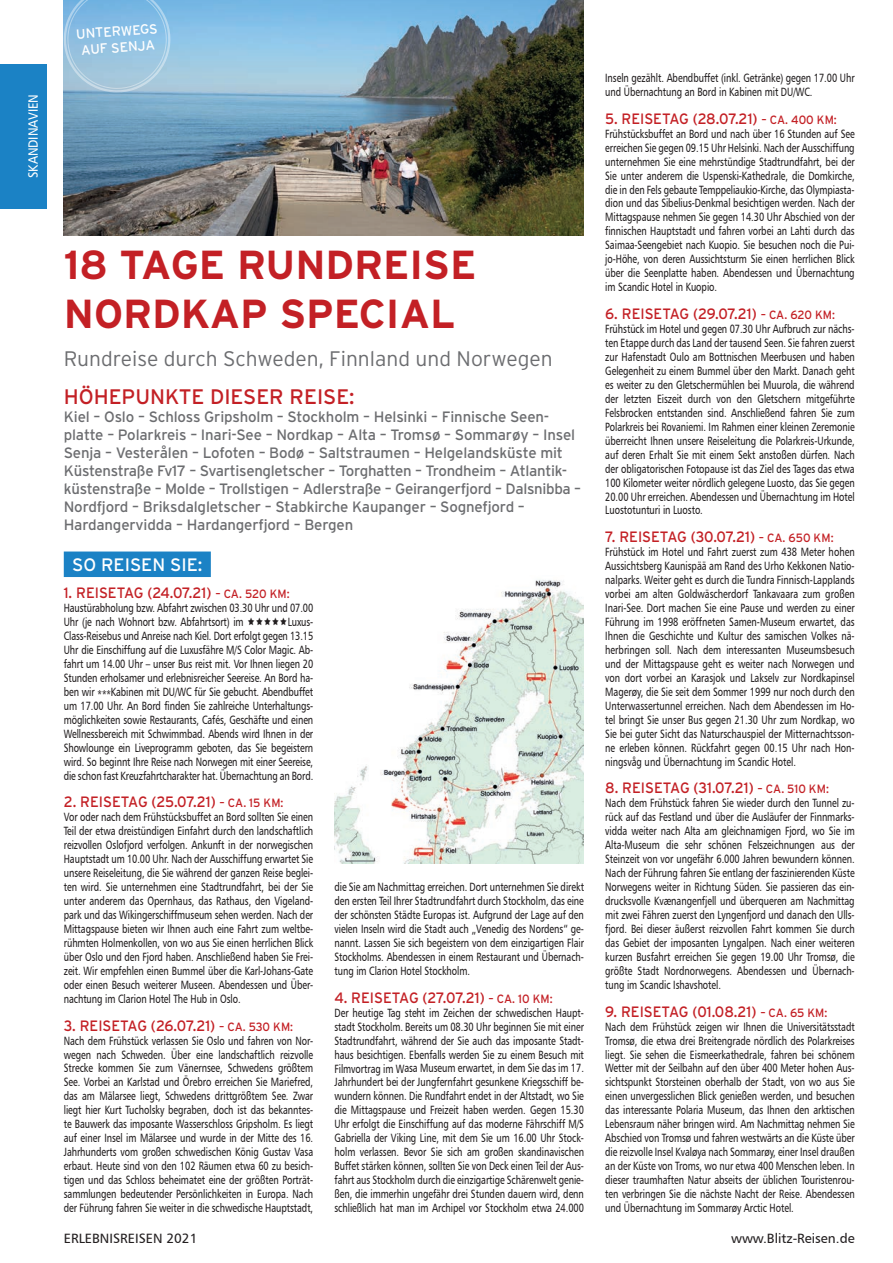
<style>
.page{position:relative;width:893px;height:1263px;background:#fff}
.page>*{position:absolute;margin:0;border:0;box-sizing:border-box;transform-origin:0 0}
.t1{font:700 40.5px/48.6px "Interstate";color:#c32025}
.t2{font:300 21px "Interstate";color:#6c6d70}
.t3{font:21px "Interstate";color:#c32025}
.t4{font:18px "Interstate";color:#fff}
.t5{font:15px/18px "Interstate";letter-spacing:-.015em;color:#6c6d70}
.t6{font:15px "Interstate";color:#c32025;scale:.95 1}
.t7{font:13.5px "Humanist 777 BT Roman B";color:#231f20}
.t8{font:13.5px/16.2px "Interstate";color:#fff}
.t9{font:13.5px "Humanist 777 BT Roman B";color:#fff;scale:.9 1}
.t10{font:12px/14px "Humanist 777 BT Roman B";letter-spacing:-.005em;color:#231f20;text-align:justify;scale:.76 1}
.s1{font-size:12px}
</style>
<div class="page">
<div style="left:0;top:64px;width:47px;height:144px;background:#1b82c5"></div>
<img style="left:64px;top:0;width:520px;height:235px">
<div style="left:64px;top:551px;width:147px;height:26px;background:#1b82c5"></div>
<img style="left:334px;top:580px;width:250px;height:283px">
<svg style="left:63px;top:0;width:111px;height:94px"></svg>
<p class="t9" style="left:25px;top:178px;width:95px;rotate:-90deg">SKANDINAVIEN</p>
<p class="t8" style="left:76px;top:26px;width:83px;rotate:-4deg">UNTERWEGS<br>AUF SENJA</p>
<h1 class="t1" style="left:64px;top:240px;width:414px">18 TAGE RUNDREISE<br>NORDKAP SPECIAL</h1>
<h2 class="t2" style="left:64px;top:346px;width:490px">Rundreise durch Schweden, Finnland und Norwegen</h2>
<h2 class="t3" style="left:64px;top:385px;width:292px">HÖHEPUNKTE DIESER REISE:</h2>
<p class="t5" style="left:64px;top:407px;width:519px">Kiel – Oslo – Schloss Gripsholm – Stockholm – Helsinki – Finnische Seen&shy;platte – Polarkreis – Inari-See – Nordkap – Alta – Tromsø – Sommarøy – Insel Senja – Vesterålen – Lofoten – Bodø – Saltstraumen – Helgelandsküste mit Küstenstraße Fv17 – Svartisengletscher – Torghatten – Trondheim – Atlantik&shy;küstenstraße – Molde – Trollstigen – Adlerstraße – Geirangerfjord – Dalsnibba – Nordfjord – Briksdalgletscher – Stabkirche Kaupanger – Sognefjord – Hardangervidda – Hardangerfjord – Bergen</p>
<h3 class="t4" style="left:72px;top:554px;width:132px">SO REISEN SIE:</h3>
<p class="t6" style="left:64px;top:584px;width:239px">1. REISETAG (24.07.21) <span class="s1">– CA. 520 KM:</span></p>
<p class="t10" style="left:64px;top:601px;width:330px">Haustürabholung bzw. Abfahrt zwischen 03.30 Uhr und 07.00<br>Uhr (je nach Wohnort bzw. Abfahrtsort) im</p>
<p class="t10" style="left:64px;top:615px;width:330px;text-indent:224px">Luxus-Class-Reisebus und Anreise nach Kiel. Dort erfolgt gegen 13.15<br>Uhr die Einschiffung auf die Luxusfähre M/S Color Magic. Ab&shy;fahrt um 14.00 Uhr – unser Bus reist mit. Vor Ihnen liegen 20<br>Stunden erholsamer und erlebnisreicher Seereise. An Bord ha&shy;ben wir ***Kabinen mit DU/WC für Sie gebucht. Abendbuffet um 17.00 Uhr. An Bord finden Sie zahlreiche Unterhaltungs&shy;möglichkeiten sowie Restaurants, Cafés, Geschäfte und einen Wellnessbereich mit Schwimmbad. Abends wird Ihnen in der Showlounge ein Liveprogramm geboten, das Sie begeistern wird. So beginnt Ihre Reise nach Norwegen mit einer Seereise, die schon fast Kreuzfahrtcharakter hat. Übernachtung an Bord.</p>
<p class="t6" style="left:64px;top:794px;width:233px">2. REISETAG (25.07.21) <span class="s1">– CA. 15 KM:</span></p>
<p class="t10" style="left:64px;top:810px;width:330px">Vor oder nach dem Frühstücksbuffet an Bord sollten Sie einen Teil der etwa dreistündigen Einfahrt durch den landschaftlich reizvollen Oslofjord verfolgen. Ankunft in der norwegischen Hauptstadt um 10.00 Uhr. Nach der Ausschiffung erwartet Sie unsere Reiseleitung, die Sie während der ganzen Reise beglei&shy;ten wird. Sie unternehmen eine Stadtrundfahrt, bei der Sie unter anderem das Opernhaus, das Rathaus, den Vigeland&shy;park und das Wikingerschiffmuseum sehen werden. Nach der Mittagspause bieten wir Ihnen auch eine Fahrt zum weltbe&shy;rühmten Holmenkollen, von wo aus Sie einen herrlichen Blick über Oslo und den Fjord haben. Anschließend haben Sie Frei&shy;zeit. Wir empfehlen einen Bummel über die Karl-Johans-Gate oder einen Besuch weiterer Museen. Abendessen und Über&shy;nachtung im Clarion Hotel The Hub in Oslo.</p>
<p class="t6" style="left:64px;top:1017px;width:243px">3. REISETAG (26.07.21) <span class="s1">– CA. 530 KM:</span></p>
<p class="t10" style="left:64px;top:1033px;width:330px">Nach dem Frühstück verlassen Sie Oslo und fahren von Nor&shy;wegen nach Schweden. Über eine landschaftlich reizvolle Strecke kommen Sie zum Vänernsee, Schwedens größtem See. Vorbei an Karlstad und Örebro erreichen Sie Mariefred, das am Mälarsee liegt, Schwedens drittgrößtem See. Zwar liegt hier Kurt Tucholsky begraben, doch ist das bekanntes&shy;te Bauwerk das imposante Wasserschloss Gripsholm. Es liegt auf einer Insel im Mälarsee und wurde in der Mitte des 16.<br>Jahrhunderts vom großen schwedischen König Gustav Vasa erbaut. Heute sind von den 102 Räumen etwa 60 zu besich&shy;tigen und das Schloss beheimatet eine der größten Porträt&shy;sammlungen bedeutender Persönlichkeiten in Europa. Nach der Führung fahren Sie weiter in die schwedische Hauptstadt,</p>
<p class="t10" style="left:334px;top:880px;width:330px">die Sie am Nachmittag erreichen. Dort unternehmen Sie direkt den ersten Teil Ihrer Stadtrundfahrt durch Stockholm, das eine der schönsten Städte Europas ist. Aufgrund der Lage auf den vielen Inseln wird die Stadt auch „Venedig des Nordens“ ge&shy;nannt. Lassen Sie sich begeistern von dem einzigartigen Flair Stockholms. Abendessen in einem Restaurant und Übernach&shy;tung im Clarion Hotel Stockholm.</p>
<p class="t6" style="left:334px;top:989px;width:231px">4. REISETAG (27.07.21) <span class="s1">– CA. 10 KM:</span></p>
<p class="t10" style="left:334px;top:1005px;width:330px">Der heutige Tag steht im Zeichen der schwedischen Haupt&shy;stadt Stockholm. Bereits um 08.30 Uhr beginnen Sie mit einer Stadtrundfahrt, während der Sie auch das imposante Stadt&shy;haus besichtigen. Ebenfalls werden Sie zu einem Besuch mit Filmvortrag im Wasa Museum erwartet, in dem Sie das im 17.<br>Jahrhundert bei der Jungfernfahrt gesunkene Kriegsschiff be&shy;wundern können. Die Rundfahrt endet in der Altstadt, wo Sie die Mittagspause und Freizeit haben werden. Gegen 15.30<br>Uhr erfolgt die Einschiffung auf das moderne Fährschiff M/S Gabriella der Viking Line, mit dem Sie um 16.00 Uhr Stock&shy;holm verlassen. Bevor Sie sich am großen skandinavischen Buffet stärken können, sollten Sie von Deck einen Teil der Aus&shy;fahrt aus Stockholm durch die einzigartige Schärenwelt genie&shy;ßen, die immerhin ungefähr drei Stunden dauern wird, denn schließlich hat man im Archipel vor Stockholm etwa 24.000</p>
<p class="t10" style="left:605px;top:71px;width:330px">Inseln gezählt. Abendbuffet (inkl. Getränke) gegen 17.00 Uhr und Übernachtung an Bord in Kabinen mit DU/WC.</p>
<p class="t6" style="left:605px;top:110px;width:245px">5. REISETAG (28.07.21) <span class="s1">– CA. 400 KM:</span></p>
<p class="t10" style="left:605px;top:126px;width:330px">Frühstücksbuffet an Bord und nach über 16 Stunden auf See erreichen Sie gegen 09.15 Uhr Helsinki. Nach der Ausschiffung unternehmen Sie eine mehrstündige Stadtrundfahrt, bei der Sie unter anderem die Uspenski-Kathedrale, die Domkirche, die in den Fels gebaute Temppeliaukio-Kirche, das Olympiasta&shy;dion und das Sibelius-Denkmal besichtigen werden. Nach der Mittagspause nehmen Sie gegen 14.30 Uhr Abschied von der finnischen Hauptstadt und fahren vorbei an Lahti durch das Saimaa-Seengebiet nach Kuopio. Sie besuchen noch die Pui&shy;jo-Höhe, von deren Aussichtsturm Sie einen herrlichen Blick über die Seenplatte haben. Abendessen und Übernachtung im Scandic Hotel in Kuopio.</p>
<p class="t6" style="left:605px;top:305px;width:243px">6. REISETAG (29.07.21) <span class="s1">– CA. 620 KM:</span></p>
<p class="t10" style="left:605px;top:322px;width:330px">Frühstück im Hotel und gegen 07.30 Uhr Aufbruch zur nächs&shy;ten Etappe durch das Land der tausend Seen. Sie fahren zuerst zur Hafenstadt Oulo am Bottnischen Meerbusen und haben Gelegenheit zu einem Bummel über den Markt. Danach geht es weiter zu den Gletschermühlen bei Muurola, die während der letzten Eiszeit durch von den Gletschern mitgeführte Felsbrocken entstanden sind. Anschließend fahren Sie zum Polarkreis bei Rovaniemi. Im Rahmen einer kleinen Zeremonie überreicht Ihnen unsere Reiseleitung die Polarkreis-Urkunde, auf deren Erhalt Sie mit einem Sekt anstoßen dürfen. Nach der obligatorischen Fotopause ist das Ziel des Tages das etwa 100 Kilometer weiter nördlich gelegene Luosto, das Sie gegen 20.00 Uhr erreichen. Abendessen und Übernachtung im Hotel Luostotunturi in Luosto.</p>
<p class="t6" style="left:605px;top:529px;width:242px">7. REISETAG (30.07.21) <span class="s1">– CA. 650 KM:</span></p>
<p class="t10" style="left:605px;top:545px;width:330px">Frühstück im Hotel und Fahrt zuerst zum 438 Meter hohen Aussichtsberg Kaunispää am Rand des Urho Kekkonen Natio&shy;nalparks. Weiter geht es durch die Tundra Finnisch-Lapplands vorbei am alten Goldwäscherdorf Tankavaara zum großen Inari-See. Dort machen Sie eine Pause und werden zu einer Führung im 1998 eröffneten Samen-Museum erwartet, das Ihnen die Geschichte und Kultur des samischen Volkes nä&shy;herbringen soll. Nach dem interessanten Museumsbesuch und der Mittagspause geht es weiter nach Norwegen und von dort vorbei an Karasjok und Lakselv zur Nordkapinsel Magerøy, die Sie seit dem Sommer 1999 nur noch durch den Unterwassertunnel erreichen. Nach dem Abendessen im Ho&shy;tel bringt Sie unser Bus gegen 21.30 Uhr zum Nordkap, wo Sie bei guter Sicht das Naturschauspiel der Mitternachtsson&shy;ne erleben können. Rückfahrt gegen 00.15 Uhr nach Hon&shy;ningsvåg und Übernachtung im Scandic Hotel.</p>
<p class="t6" style="left:605px;top:780px;width:237px">8. REISETAG (31.07.21) <span class="s1">– CA. 510 KM:</span></p>
<p class="t10" style="left:605px;top:796px;width:330px">Nach dem Frühstück fahren Sie wieder durch den Tunnel zu&shy;rück auf das Festland und über die Ausläufer der Finnmarks&shy;vidda weiter nach Alta am gleichnamigen Fjord, wo Sie im Alta-Museum die sehr schönen Felszeichnungen aus der Steinzeit von vor ungefähr 6.000 Jahren bewundern können.<br>Nach der Führung fahren Sie entlang der faszinierenden Küste Norwegens weiter in Richtung Süden. Sie passieren das ein&shy;drucksvolle Kvænangenfjell und überqueren am Nachmittag mit zwei Fähren zuerst den Lyngenfjord und danach den Ulls&shy;fjord. Bei dieser äußerst reizvollen Fahrt kommen Sie durch das Gebiet der imposanten Lyngalpen. Nach einer weiteren kurzen Busfahrt erreichen Sie gegen 19.00 Uhr Tromsø, die größte Stadt Nordnorwegens. Abendessen und Übernach&shy;tung im Scandic Ishavshotel.</p>
<p class="t6" style="left:605px;top:1003px;width:235px">9. REISETAG (01.08.21) <span class="s1">– CA. 65 KM:</span></p>
<p class="t10" style="left:605px;top:1019px;width:330px">Nach dem Frühstück zeigen wir Ihnen die Universitätsstadt Tromsø, die etwa drei Breitengrade nördlich des Polarkreises liegt. Sie sehen die Eismeerkathedrale, fahren bei schönem Wetter mit der Seilbahn auf den über 400 Meter hohen Aus&shy;sichtspunkt Storsteinen oberhalb der Stadt, von wo aus Sie einen unvergesslichen Blick genießen werden, und besuchen das interessante Polaria Museum, das Ihnen den arktischen Lebensraum näher bringen wird. Am Nachmittag nehmen Sie Abschied von Tromsø und fahren westwärts an die Küste über die reizvolle Insel Kvaløya nach Sommarøy, einer Insel draußen an der Küste von Troms, wo nur etwa 400 Menschen leben. In dieser traumhaften Natur abseits der üblichen Touristenrou&shy;ten verbringen Sie die nächste Nacht der Reise. Abendessen und Übernachtung im Sommarøy Arctic Hotel.</p>
<p class="t7" style="left:64px;top:1230px;width:135px">ERLEBNISREISEN 2021</p>
<p class="t7" style="left:731px;top:1230px;width:125px">www.Blitz-Reisen.de</p>
</div>
